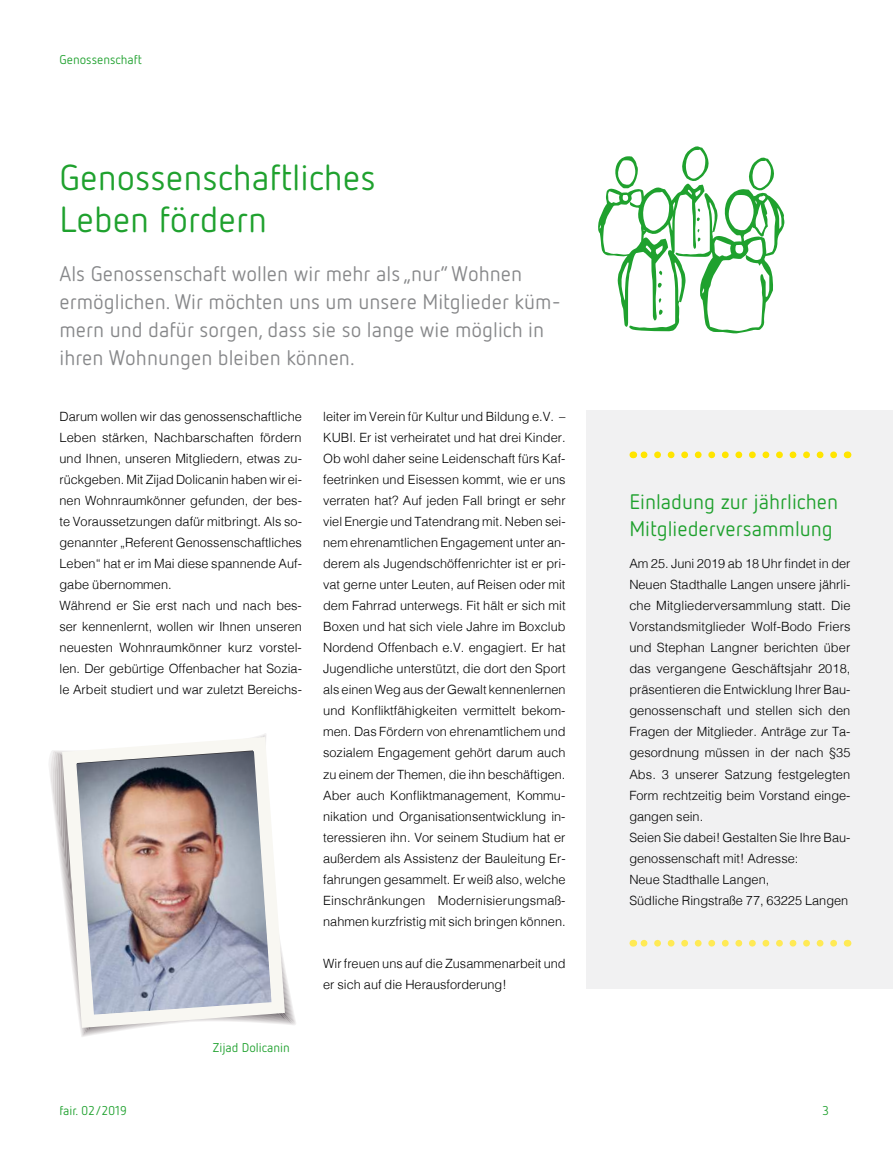
<style>
.page{position:relative;width:893px;height:1170px;background:#fff}
.page>*{position:absolute;margin:0;border:0;box-sizing:border-box;transform-origin:0 0}
.t1{font:36px/42px "Netto OT";color:#1fa12e}
.t2{font:21px/27.8px "Netto OT";color:#87888a}
.t3{font:21px/27.8px "Netto OT";color:#1fa12e}
.t4{font:300 12.75px/21px "Helvetica";color:#000}
.t5{font:12.75px "Netto OT";color:#1fa12e}
</style>
<div class="page">
<div style="left:587px;top:410px;width:306px;height:578px;background:#f1f1f2"></div>
<svg style="left:62px;top:737px;width:223px;height:290px"></svg>
<img style="left:76px;top:751px;width:195px;height:263px">
<svg style="left:633px;top:451px;width:201px;height:7px"></svg>
<svg style="left:633px;top:939px;width:201px;height:7px"></svg>
<svg style="left:600px;top:149px;width:182px;height:182px"></svg>
<p class="t5" style="left:60px;top:52px;width:84px">Genossenschaft</p>
<h1 class="t1" style="left:60px;top:156px;width:318px">Genossenschaftliches<br>Leben fördern</h1>
<h2 class="t2" style="left:60px;top:260px;width:503px">Als Genossenschaft wollen wir mehr als „nur“ Wohnen ermöglichen. Wir möchten uns um unsere Mitglieder küm&shy;mern und dafür sorgen, dass sie so lange wie möglich in ihren Wohnungen bleiben können.</h2>
<p class="t4" style="left:60px;top:405px;width:244px">Darum wollen wir das genossenschaftliche Leben stärken, Nachbarschaften fördern und Ihnen, unseren Mitgliedern, etwas zu&shy;rückgeben. Mit Zijad Dolicanin haben wir ei&shy;nen Wohnraumkönner gefunden, der bes&shy;te Voraussetzungen dafür mitbringt. Als so&shy;genannter „Referent Genossenschaftliches Leben“ hat er im Mai diese spannende Auf&shy;gabe übernommen.<br>Während er Sie erst nach und nach bes&shy;ser kennenlernt, wollen wir Ihnen unseren neuesten Wohnraumkönner kurz vorstel&shy;len. Der gebürtige Offenbacher hat Sozia&shy;le Arbeit studiert und war zuletzt Bereichs-</p>
<p class="t4" style="left:323px;top:405px;width:244px;text-align:justify">leiter im Verein für Kultur und Bildung e.V. – KUBI. Er ist verheiratet und hat drei Kinder.<br>Ob wohl daher seine Leidenschaft fürs Kaf&shy;feetrinken und Eis essen kommt, wie er uns verraten hat? Auf jeden Fall bringt er sehr viel Energie und Tatendrang mit. Neben sei&shy;nem ehrenamtlichen Engagement unter an&shy;derem als Jugendschöffenrichter ist er pri&shy;vat gerne unter Leuten, auf Reisen oder mit dem Fahrrad unterwegs. Fit hält er sich mit Boxen und hat sich viele Jahre im Boxclub Nordend Offenbach e.V. engagiert. Er hat Jugendliche unterstützt, die dort den Sport als einen Weg aus der Gewalt kennenlernen und Konfliktfähigkeiten vermittelt bekom&shy;men. Das Fördern von ehrenamtlichem und sozialem Engagement gehört darum auch zu einem der Themen, die ihn beschäftigen.<br>Aber auch Konfliktmanagement, Kommu&shy;nikation und Organisationsentwicklung in&shy;teressieren ihn. Vor seinem Studium hat er außerdem als Assistenz der Bauleitung Er&shy;fahrungen gesammelt. Er weiß also, welche Einschränkungen Modernisierungsmaß&shy;nahmen kurzfristig mit sich bringen können.</p>
<p class="t4" style="left:323px;top:951px;width:244px">Wir freuen uns auf die Zusammenarbeit und er sich auf die Herausforderung!</p>
<p class="t5" style="left:60px;top:1102px;width:69px">fair. 02/2019</p>
<p class="t5" style="left:213px;top:1039px;width:78px">Zijad Dolicanin</p>
<h2 class="t3" style="left:629px;top:487px;width:210px">Einladung zur jährlichen<br>Mitgliederversammlung</h2>
<p class="t4" style="left:629px;top:552px;width:223px">Am 25. Juni 2019 ab 18 Uhr findet in der Neuen Stadthalle Langen unsere jährli&shy;che Mitgliederversammlung statt. Die Vorstandsmitglieder Wolf-Bodo Friers und Stephan Langner berichten über das vergangene Geschäftsjahr 2018, präsentieren die Entwicklung Ihrer Bau&shy;genossenschaft und stellen sich den Fragen der Mitglieder. Anträge zur Ta&shy;gesordnung müssen in der nach §35<br>Abs. 3 unserer Satzung festgelegten Form rechtzeitig beim Vorstand einge&shy;gangen sein.<br>Seien Sie dabei! Gestalten Sie Ihre Bau&shy;genossenschaft mit! Adresse:<br>Neue Stadthalle Langen,<br>Südliche Ringstraße 77, 63225 Langen</p>
<p class="t5" style="left:823px;top:1102px;width:8px">3</p>
</div>
